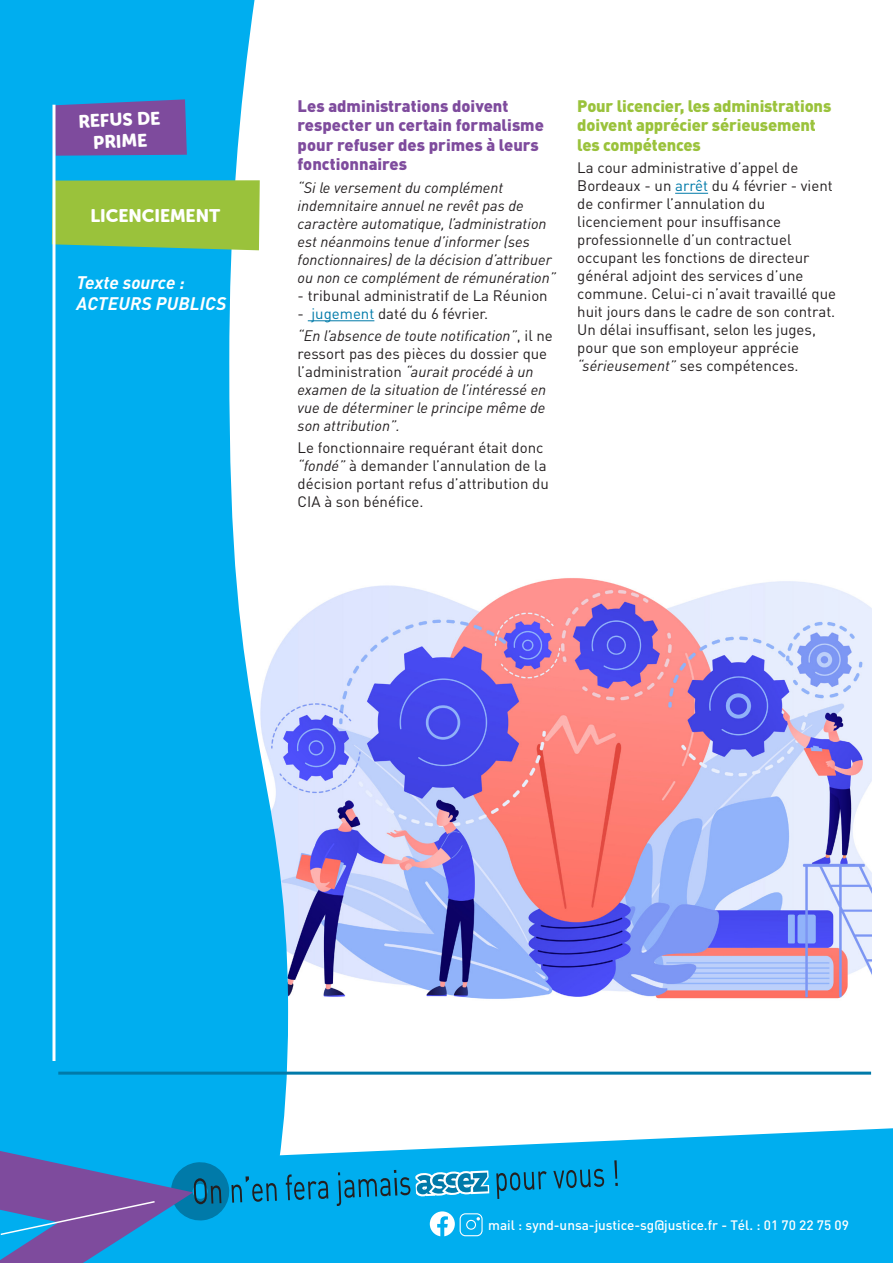
<style>
.page{position:relative;width:893px;height:1263px;background:#fff}
.page>*{position:absolute;margin:0;border:0;box-sizing:border-box;transform-origin:0 0}
.t1{font:italic 700 18px "DINOT";color:#fff}
.t2{font:18px/21.6px "Museo Sans Rounded 900";color:#fff;text-align:center}
.t3{font:900 16.5px/19.5px "DINOT";color:#7e4b9d}
.t4{font:900 16.5px/19.5px "DINOT";letter-spacing:-.01em;color:#9ac23b}
.t5{font:15px/18px "DINOT";color:#231f20}
.t6{font:italic 15px/18px "DINOT";color:#231f20}
.t7{font:500 13.5px "DIN";color:#fff}
.s1{color:#007aa9}
.s2{font-style:normal}
.s3{font-style:italic}
</style>
<div class="page">
<img style="left:288px;top:578px;width:583px;height:445px">
<svg style="left:0;top:0;width:288px;height:1128px;background:#20b7f1"></svg>
<svg style="left:54px;top:99px;width:133px;height:57px;background:#7352a3"></svg>
<hr style="left:308px;top:320px;width:66px;height:1px;background:#007aa9">
<hr style="left:675px;top:193px;width:33px;height:1px;background:#007aa9">
<div style="left:56px;top:180px;width:204px;height:70px;background:#9ac23b"></div>
<svg style="left:52px;top:105px;width:4px;height:956px"></svg>
<hr style="left:58px;top:1071px;width:813px;height:3px;background:#007aa9">
<svg style="left:0;top:1128px;width:893px;height:135px;background:#1cb7f0"></svg>
<svg style="left:286px;top:1174px;width:42px;height:26px"></svg>
<svg style="left:496px;top:1171px;width:51px;height:28px"></svg>
<svg style="left:553px;top:1169px;width:51px;height:19px"></svg>
<svg style="left:614px;top:1160px;width:4px;height:26px"></svg>
<svg style="left:337px;top:1169px;width:153px;height:68px;background:#1eabe1"></svg>
<svg style="left:0;top:1151px;width:277px;height:112px;background:#3382c7"></svg>
<p class="t2" style="left:78px;top:110px;width:83px;rotate:-2deg">REFUS DE<br>PRIME</p>
<p class="t2" style="left:90px;top:205px;width:131px">LICENCIEMENT</p>
<p class="t1" style="left:77px;top:270px;width:110px">Texte source :</p>
<p class="t1" style="left:77px;top:291px;width:151px">ACTEURS PUBLICS</p>
<p class="t3" style="left:298px;top:96px;width:248px">Les administrations doivent respecter un certain formalisme pour refuser des primes à leurs fonctionnaires</p>
<p class="t6" style="left:298px;top:178px;width:260px">“Si le versement du complément indemnitaire annuel ne revêt pas de caractère automatique, l’administration est néanmoins tenue d’informer (ses fonctionnaires) de la décision d’attribuer ou non ce complément de rémunération”</p>
<p class="t5" style="left:298px;top:286px;width:252px">- tribunal administratif de La Réunion</p>
<p class="t5" style="left:298px;top:304px;width:192px">- <span class="s1">jugement</span> daté du 6 février.</p>
<p class="t6" style="left:298px;top:326px;width:257px">“En l’absence de toute notification”<span class="s2">, il ne ressort pas des pièces du dossier que l’administration</span> “aurait procédé à un examen de la situation de l’intéressé en vue de déterminer le principe même de son attribution”.</p>
<p class="t5" style="left:298px;top:438px;width:253px">Le fonctionnaire requérant était donc <span class="s3">“fondé”</span> à demander l’annulation de la décision portant refus d’attribution du CIA à son bénéfice.</p>
<p class="t4" style="left:577px;top:96px;width:255px">Pour licencier, les administrations doivent apprécier sérieusement les compétences</p>
<p class="t5" style="left:577px;top:158px;width:260px">La cour administrative d’appel de Bordeaux - un <span class="s1">arrêt</span> du 4 février - vient de confirmer l’annulation du licenciement pour insuffisance professionnelle d’un contractuel occupant les fonctions de directeur général adjoint des services d’une commune. Celui-ci n’avait travaillé que huit jours dans le cadre de son contrat.<br>Un délai insuffisant, selon les juges, pour que son employeur apprécie <span class="s3">“sérieusement”</span> ses compétences.</p>
<p class="t7" style="left:488px;top:1216px;width:362px">mail : synd-unsa-justice-sg@justice.fr - Tél. : 01 70 22 75 09</p>
</div>
